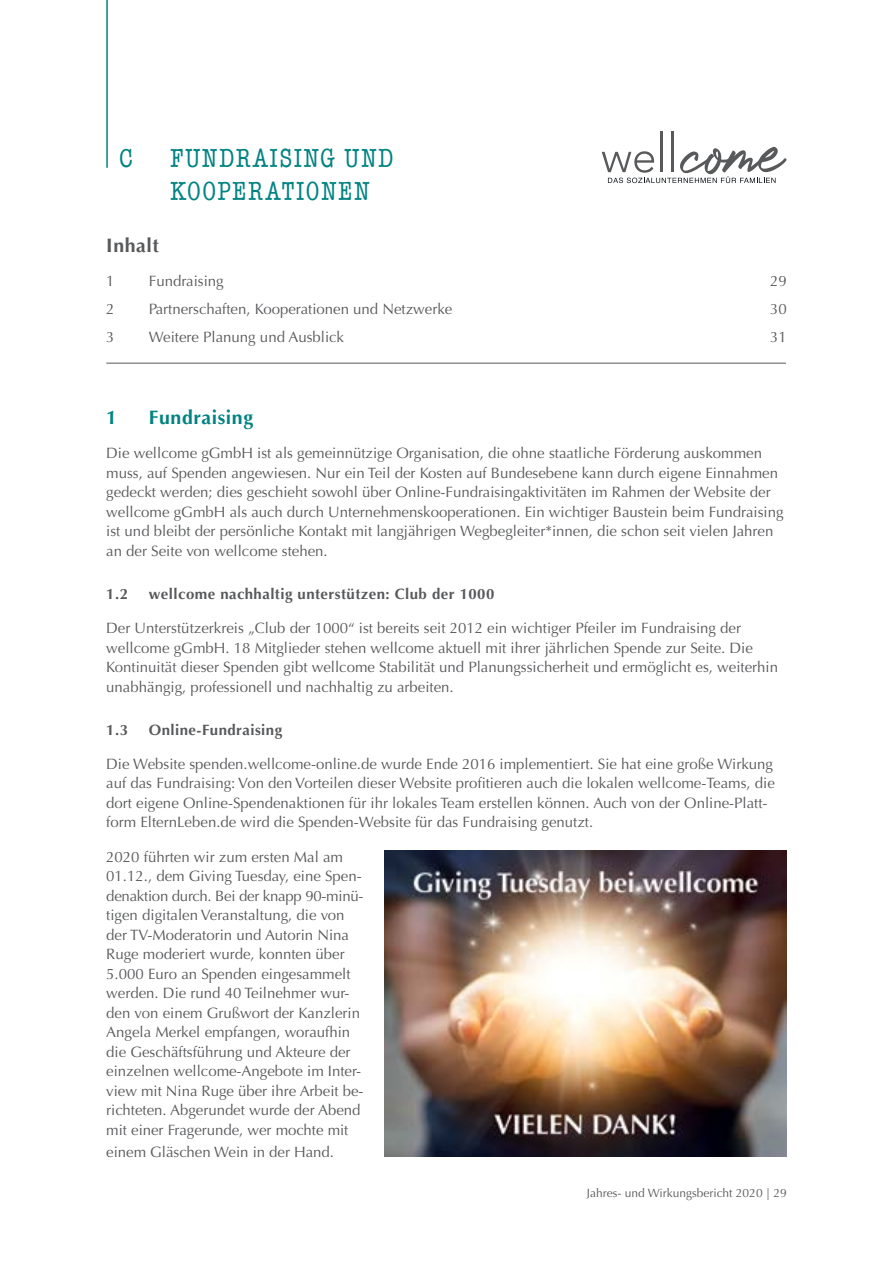
<style>
.page{position:relative;width:893px;height:1263px;background:#fff}
.page>*{position:absolute;margin:0;border:0;box-sizing:border-box;transform-origin:0 0}
.Ü1{font:condensed 27px/32.4px "American Typewriter";letter-spacing:.05em;color:#008382}
.Ü2{font:700 19.5px "Optima";letter-spacing:.03em;color:#008382}
.Inhalt__Kapitel{font:700 19.5px "Optima";letter-spacing:.03em;color:#58595b}
.Fließtext_klein_lb{font:15px/19.5px "Optima";color:#58595b}
.Inhaltverzeichnis_Ka{font:15px "Optima";color:#58595b}
.Ü3{font:700 15px "Optima";letter-spacing:.03em;color:#58595b}
.t1{font:12px "Optima";color:#58595b}
</style>
<div class="page">
<hr style="left:106px;top:363px;width:680px;height:1px;background:#58595b">
<hr style="left:660px;top:132px;width:3px;height:40px;background:#58595b">
<hr style="left:671px;top:132px;width:3px;height:40px;background:#58595b">
<svg style="left:602px;top:147px;width:184px;height:36px"></svg>
<hr style="left:106px;top:0;width:2px;height:168px;background:#008382">
<img style="left:385px;top:850px;width:402px;height:306px">
<p class="Ü1" style="left:119px;top:141px;width:15px">C</p>
<p class="Ü1" style="left:170px;top:141px;width:225px">FUNDRAISING UND<br>KOOPERATIONEN</p>
<p class="Inhalt__Kapitel" style="left:106px;top:234px;width:54px">Inhalt</p>
<p class="Inhaltverzeichnis_Ka" style="left:106px;top:272px;width:10px">1</p>
<p class="Inhaltverzeichnis_Ka" style="left:149px;top:272px;width:76px">Fundraising</p>
<p class="Inhaltverzeichnis_Ka" style="left:770px;top:272px;width:18px">29</p>
<p class="Inhaltverzeichnis_Ka" style="left:106px;top:300px;width:10px">2</p>
<p class="Inhaltverzeichnis_Ka" style="left:149px;top:300px;width:305px">Partnerschaften, Kooperationen und Netzwerke</p>
<p class="Inhaltverzeichnis_Ka" style="left:770px;top:300px;width:18px">30</p>
<p class="Inhaltverzeichnis_Ka" style="left:106px;top:328px;width:10px">3</p>
<p class="Inhaltverzeichnis_Ka" style="left:149px;top:328px;width:197px">Weitere Planung und Ausblick</p>
<p class="Inhaltverzeichnis_Ka" style="left:770px;top:328px;width:18px">31</p>
<p class="Ü2" style="left:106px;top:406px;width:12px">1</p>
<p class="Ü2" style="left:149px;top:406px;width:106px">Fundraising</p>
<p class="Fließtext_klein_lb" style="left:106px;top:444px;width:679px">Die wellcome gGmbH ist als gemeinnützige Organisation, die ohne staatliche Förderung auskommen muss, auf Spenden angewiesen. Nur ein Teil der Kosten auf Bundesebene kann durch eigene Einnahmen gedeckt werden; dies geschieht sowohl über Online-Fundraisingaktivitäten im Rahmen der Website der wellcome gGmbH als auch durch Unternehmenskooperationen. Ein wichtiger Baustein beim Fundraising ist und bleibt der persönliche Kontakt mit langjährigen Wegbegleiter*innen, die schon seit vielen Jahren an der Seite von wellcome stehen.</p>
<p class="Ü3" style="left:106px;top:585px;width:23px">1.2</p>
<p class="Ü3" style="left:149px;top:585px;width:347px">wellcome nachhaltig unterstützen: Club der 1000</p>
<p class="Fließtext_klein_lb" style="left:106px;top:618px;width:673px">Der Unterstützerkreis „Club der 1000“ ist bereits seit 2012 ein wichtiger Pfeiler im Fundraising der wellcome gGmbH. 18 Mitglieder stehen wellcome aktuell mit ihrer jährlichen Spende zur Seite. Die Kontinuität dieser Spenden gibt wellcome Stabilität und Planungssicherheit und ermöglicht es, weiterhin unabhängig, professionell und nachhaltig zu arbeiten.</p>
<p class="Ü3" style="left:106px;top:721px;width:23px">1.3</p>
<p class="Ü3" style="left:149px;top:721px;width:135px">Online-Fundraising</p>
<p class="Fließtext_klein_lb" style="left:106px;top:754px;width:670px">Die Website spenden.wellcome-online.de wurde Ende 2016 implementiert. Sie hat eine große Wirkung auf das Fundraising: Von den Vorteilen dieser Website profitieren auch die lokalen wellcome-Teams, die dort eigene Online-Spendenaktionen für ihr lokales Team erstellen können. Auch von der Online-Platt&shy;form ElternLeben.de wird die Spenden-Website für das Fundraising genutzt.</p>
<p class="Fließtext_klein_lb" style="left:106px;top:847px;width:259px">2020 führten wir zum ersten Mal am 01.12., dem Giving Tuesday, eine Spen&shy;denaktion durch. Bei der knapp 90-minü&shy;tigen digitalen Veranstaltung, die von der TV-Moderatorin und Autorin Nina Ruge moderiert wurde, konnten über 5.000 Euro an Spenden eingesammelt werden. Die rund 40 Teilnehmer wur&shy;den von einem Grußwort der Kanzlerin Angela Merkel empfangen, woraufhin die Geschäftsführung und Akteure der einzelnen wellcome-Angebote im Inter&shy;view mit Nina Ruge über ihre Arbeit be&shy;richteten. Abgerundet wurde der Abend mit einer Fragerunde, wer mochte mit</p>
<p class="Fließtext_klein_lb" style="left:106px;top:1143px;width:229px">einem Gläschen Wein in der Hand.</p>
<p class="t1" style="left:587px;top:1186px;width:201px">Jahres- und Wirkungsbericht 2020 | 29</p>
</div>
